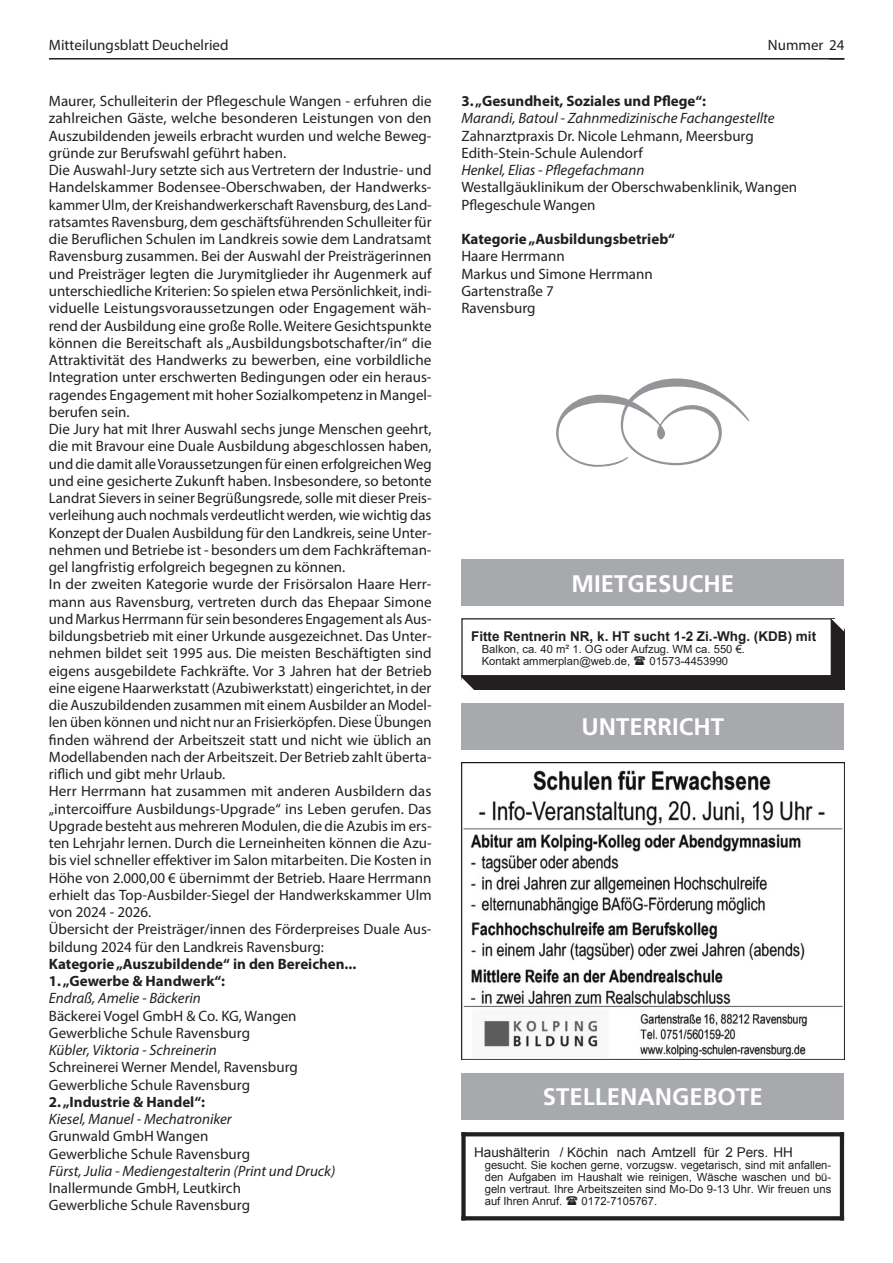
<style>
.page{position:relative;width:893px;height:1263px;background:#fff}
.page>*{position:absolute;margin:0;border:0;box-sizing:border-box;transform-origin:0 0}
.t1{font:700 24px "Frutiger";color:#fff}
.t2{font:700 24px "Frutiger LT Std";color:#fff}
.t3{font:15px/17.2px "Myriad Pro";color:#231f20}
.t4{font:italic 15px "Myriad Pro";color:#231f20}
.t5{font:700 15px "Myriad Pro";color:#231f20}
.t6{font:700 13.5px "Arial";color:#231f20}
.t7{font:13.5px "Arial";color:#231f20}
.t8{font:11.25px/12px "Arial";color:#231f20;text-align:justify}
</style>
<div class="page">
<hr style="left:49px;top:58px;width:795px;height:2px;background:#231f20">
<svg style="left:829px;top:59px;width:15px;height:1px"></svg>
<div style="left:461px;top:559px;width:383px;height:47px;background:#a8a9ad"></div>
<div style="left:461px;top:1073px;width:383px;height:46px;background:#a8a9ad"></div>
<img style="left:461px;top:762px;width:383px;height:298px">
<svg style="left:466px;top:1216px;width:374px;height:4px"></svg>
<hr style="left:840px;top:1132px;width:4px;height:88px;background:#231f20">
<svg style="left:466px;top:1132px;width:374px;height:4px"></svg>
<div style="left:461px;top:1132px;width:5px;height:88px;background:#231f20"></div>
<div style="left:461px;top:703px;width:383px;height:46px;background:#a8a9ad"></div>
<svg style="left:556px;top:378px;width:194px;height:89px"></svg>
<svg style="left:461px;top:619px;width:383px;height:71px"></svg>
<p class="t3" style="left:49px;top:36px;width:181px">Mitteilungsblatt Deuchelried</p>
<p class="t3" style="left:768px;top:36px;width:78px">Nummer 24</p>
<p class="t3" style="left:49px;top:92px;width:384px">Maurer, Schulleiterin der Pflegeschule Wangen - erfuhren die zahlreichen Gäste, welche besonderen Leistungen von den Auszubildenden jeweils erbracht wurden und welche Beweg&shy;gründe zur Berufswahl geführt haben.<br>Die Auswahl-Jury setzte sich aus Vertretern der Industrie- und Handelskammer Bodensee-Oberschwaben, der Handwerks&shy;kammer Ulm, der Kreishandwerkerschaft Ravensburg, des Land&shy;ratsamtes Ravensburg, dem geschäftsführenden Schulleiter für die Beruflichen Schulen im Landkreis sowie dem Landratsamt Ravensburg zusammen. Bei der Auswahl der Preisträgerinnen und Preisträger legten die Jurymitglieder ihr Augenmerk auf unterschiedliche Kriterien: So spielen etwa Persönlichkeit, indi&shy;viduelle Leistungsvoraussetzungen oder Engagement wäh&shy;rend der Ausbildung eine große Rolle. Weitere Gesichtspunkte können die Bereitschaft als „Ausbildungsbotschafter/in“ die Attraktivität des Handwerks zu bewerben, eine vorbildliche Integration unter erschwerten Bedingungen oder ein heraus&shy;ragendes Engagement mit hoher Sozialkompetenz in Mangel&shy;berufen sein.<br>Die Jury hat mit Ihrer Auswahl sechs junge Menschen geehrt, die mit Bravour eine Duale Ausbildung abgeschlossen haben, und die damit alle Voraussetzungen für einen erfolgreichen Weg und eine gesicherte Zukunft haben. Insbesondere, so betonte Landrat Sievers in seiner Begrüßungsrede, solle mit dieser Preis&shy;verleihung auch nochmals verdeutlicht werden, wie wichtig das Konzept der Dualen Ausbildung für den Landkreis, seine Unter&shy;nehmen und Betriebe ist - besonders um dem Fachkräfteman&shy;gel langfristig erfolgreich begegnen zu können.<br>In der zweiten Kategorie wurde der Frisörsalon Haare Herr&shy;mann aus Ravensburg, vertreten durch das Ehepaar Simone und Markus Herrmann für sein besonderes Engagement als Aus&shy;bildungsbetrieb mit einer Urkunde ausgezeichnet. Das Unter&shy;nehmen bildet seit 1995 aus. Die meisten Beschäftigten sind eigens ausgebildete Fachkräfte. Vor 3 Jahren hat der Betrieb eine eigene Haarwerkstatt (Azubiwerkstatt) eingerichtet, in der die Auszubildenden zusammen mit einem Ausbilder an Model&shy;len üben können und nicht nur an Frisierköpfen. Diese Übungen finden während der Arbeitszeit statt und nicht wie üblich an Modellabenden nach der Arbeitszeit. Der Betrieb zahlt überta&shy;riflich und gibt mehr Urlaub.<br>Herr Herrmann hat zusammen mit anderen Ausbildern das „intercoiffure Ausbildungs-Upgrade“ ins Leben gerufen. Das Upgrade besteht aus mehreren Modulen, die die Azubis im ers&shy;ten Lehrjahr lernen. Durch die Lerneinheiten können die Azu&shy;bis viel schneller effektiver im Salon mitarbeiten. Die Kosten in Höhe von 2.000,00 € übernimmt der Betrieb. Haare Herrmann erhielt das Top-Ausbilder-Siegel der Handwerkskammer Ulm von 2024 - 2026.<br>Übersicht der Preisträger/innen des Förderpreises Duale Aus&shy;bildung 2024 für den Landkreis Ravensburg:</p>
<p class="t5" style="left:49px;top:954px;width:309px">Kategorie „Auszubildende“ in den Bereichen...</p>
<p class="t5" style="left:49px;top:971px;width:178px">1. „Gewerbe &amp; Handwerk“:</p>
<p class="t4" style="left:49px;top:989px;width:154px">Endraß, Amelie - Bäckerin</p>
<p class="t3" style="left:49px;top:1007px;width:249px">Bäckerei Vogel GmbH &amp; Co. KG, Wangen<br>Gewerbliche Schule Ravensburg</p>
<p class="t4" style="left:49px;top:1041px;width:169px">Kübler, Viktoria - Schreinerin</p>
<p class="t3" style="left:49px;top:1058px;width:250px">Schreinerei Werner Mendel, Ravensburg<br>Gewerbliche Schule Ravensburg</p>
<p class="t5" style="left:49px;top:1092px;width:158px">2. „Industrie &amp; Handel“:</p>
<p class="t4" style="left:49px;top:1110px;width:184px">Kiesel, Manuel - Mechatroniker</p>
<p class="t3" style="left:49px;top:1127px;width:203px">Grunwald GmbH Wangen<br>Gewerbliche Schule Ravensburg</p>
<p class="t4" style="left:49px;top:1161px;width:288px">Fürst, Julia - Mediengestalterin (Print und Druck)</p>
<p class="t3" style="left:49px;top:1179px;width:203px">Inallermunde GmbH, Leutkirch<br>Gewerbliche Schule Ravensburg</p>
<p class="t5" style="left:461px;top:91px;width:246px">3. „Gesundheit, Soziales und Pflege“:</p>
<p class="t4" style="left:461px;top:109px;width:315px">Marandi, Batoul - Zahnmedizinische Fachangestellte</p>
<p class="t3" style="left:461px;top:127px;width:294px">Zahnarztpraxis Dr. Nicole Lehmann, Meersburg<br>Edith-Stein-Schule Aulendorf</p>
<p class="t4" style="left:461px;top:161px;width:184px">Henkel, Elias - Pflegefachmann</p>
<p class="t3" style="left:461px;top:179px;width:337px">Westallgäuklinikum der Oberschwabenklinik, Wangen<br>Pflegeschule Wangen</p>
<p class="t5" style="left:461px;top:229px;width:215px">Kategorie „Ausbildungsbetrieb“</p>
<p class="t3" style="left:461px;top:248px;width:193px">Haare Herrmann<br>Markus und Simone Herrmann<br>Gartenstraße 7<br>Ravensburg</p>
<h1 class="t2" style="left:571px;top:570px;width:164px">MIETGESUCHE</h1>
<p class="t6" style="left:471px;top:627px;width:346px">Fitte Rentnerin NR, k. HT sucht 1-2 Zi.-Whg. (KDB) mit</p>
<p class="t8" style="left:482px;top:643px;width:265px">Balkon, ca. 40 m² 1. OG oder Aufzug. WM ca. 550 €.<br>Kontakt ammerplan@web.de,</p>
<p class="t8" style="left:649px;top:655px;width:80px">01573-4453990</p>
<h1 class="t1" style="left:581px;top:713px;width:144px">UNTERRICHT</h1>
<h1 class="t1" style="left:543px;top:1083px;width:222px">STELLENANGEBOTE</h1>
<p class="t7" style="left:474px;top:1143px;width:320px">Haushälterin / Köchin nach Amtzell für 2 Pers. HH</p>
<p class="t8" style="left:485px;top:1159px;width:348px">gesucht. Sie kochen gerne, vorzugsw. vegetarisch, sind mit anfallen&shy;den Aufgaben im Haushalt wie reinigen, Wäsche waschen und bü&shy;geln vertraut. Ihre Arbeitszeiten sind Mo-Do 9-13 Uhr. Wir freuen uns auf Ihren Anruf.</p>
<p class="t8" style="left:582px;top:1195px;width:77px">0172-7105767.</p>
</div>
